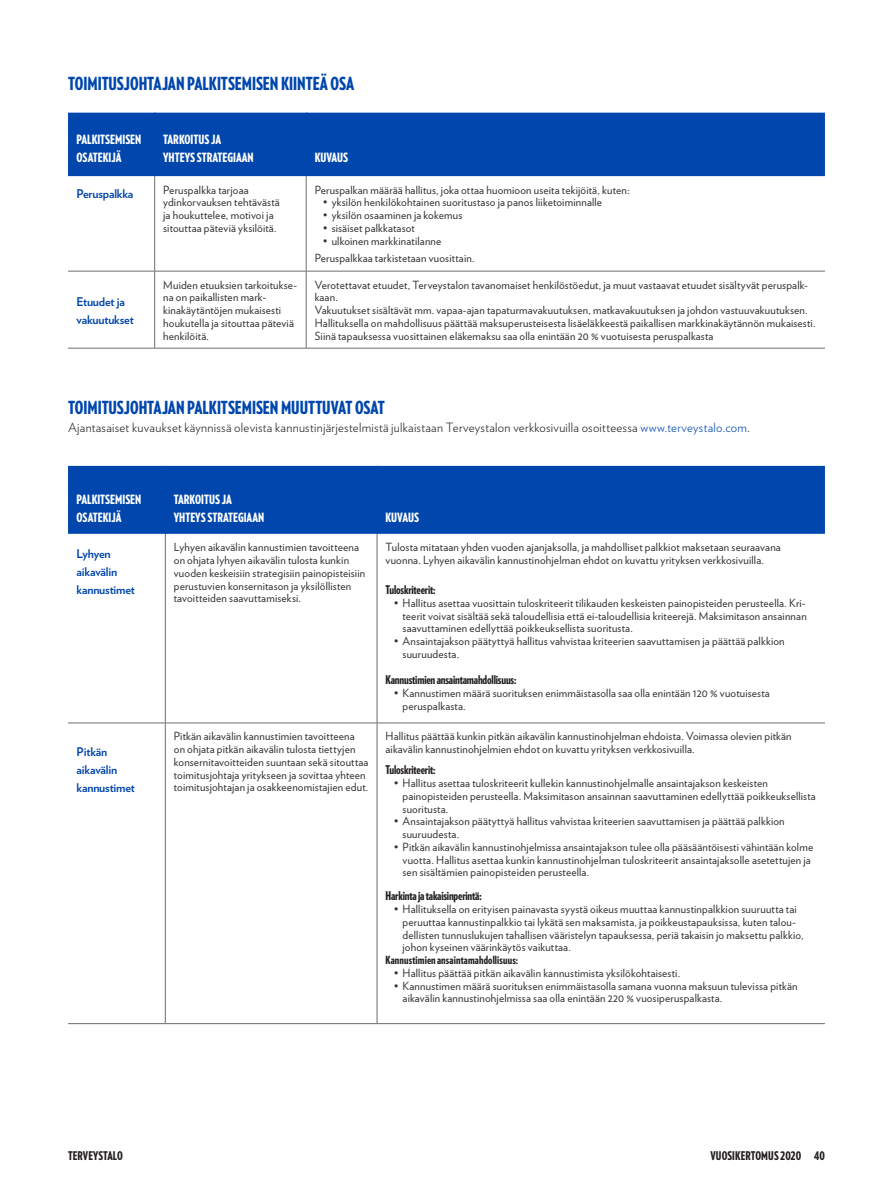
<style>
.page{position:relative;width:893px;height:1191px;background:#fff}
.page>*{position:absolute;margin:0;border:0;box-sizing:border-box;transform-origin:0 0}
.H3_2{font:900 18px "Verlag Compressed";color:#0046ad}
.Body_2{font:300 12.75px "Verlag";letter-spacing:.02em;color:#231f20}
.H5_2{font:900 12.75px "Verlag Compressed";color:#fff}
.H7_2{font:900 12px "Verlag Compressed";letter-spacing:-.015em;color:#231f20}
.H7_2-2{font:700 12px/18px "Verlag";letter-spacing:-.015em;color:#0046ad}
.H7_2-3{font:900 12px "Verlag Compressed";letter-spacing:.01em;color:#231f20}
.Table_body_left{font:11.25px/12.8px "Verlag";letter-spacing:.015em;color:#323232}
.Table_body_left-2{font:900 11.25px "Verlag Compressed";letter-spacing:.015em;color:#231f20}
.s1{color:#0046ad}
</style>
<div class="page">
<div style="left:68px;top:466px;width:757px;height:68px;background:#0046ad"></div>
<svg style="left:165px;top:466px;width:1px;height:68px"></svg>
<svg style="left:376px;top:466px;width:2px;height:68px"></svg>
<hr style="left:165px;top:534px;width:1px;height:188px;background:#6c6d70">
<hr style="left:377px;top:534px;width:1px;height:188px;background:#6c6d70">
<hr style="left:68px;top:722px;width:97px;height:1px;background:#6c6d70">
<hr style="left:165px;top:722px;width:212px;height:1px;background:#6c6d70">
<hr style="left:165px;top:723px;width:1px;height:300px;background:#6c6d70">
<hr style="left:377px;top:722px;width:448px;height:1px;background:#6c6d70">
<hr style="left:377px;top:723px;width:1px;height:300px;background:#6c6d70">
<hr style="left:68px;top:1023px;width:97px;height:1px;background:#6c6d70">
<hr style="left:165px;top:1023px;width:212px;height:1px;background:#6c6d70">
<hr style="left:377px;top:1023px;width:448px;height:1px;background:#6c6d70">
<div style="left:68px;top:113px;width:757px;height:63px;background:#0046ad"></div>
<svg style="left:154px;top:113px;width:2px;height:63px"></svg>
<svg style="left:305px;top:113px;width:2px;height:63px"></svg>
<hr style="left:154px;top:176px;width:1px;height:95px;background:#6c6d70">
<hr style="left:306px;top:176px;width:1px;height:95px;background:#6c6d70">
<hr style="left:68px;top:271px;width:87px;height:1px;background:#6c6d70">
<hr style="left:155px;top:271px;width:151px;height:1px;background:#6c6d70">
<hr style="left:154px;top:271px;width:1px;height:77px;background:#6c6d70">
<hr style="left:306px;top:271px;width:519px;height:1px;background:#6c6d70">
<hr style="left:306px;top:271px;width:1px;height:77px;background:#6c6d70">
<hr style="left:68px;top:348px;width:87px;height:1px;background:#6c6d70">
<hr style="left:155px;top:348px;width:151px;height:1px;background:#6c6d70">
<hr style="left:306px;top:348px;width:519px;height:1px;background:#6c6d70">
<p class="H3_2" style="left:68px;top:70px;width:288px">TOIMITUSJOHTAJAN PALKITSEMISEN KIINTEÄ OSA</p>
<p class="H5_2" style="left:77px;top:130px;width:66px">PALKITSEMISEN</p>
<p class="H5_2" style="left:77px;top:148px;width:46px">OSATEKIJÄ</p>
<p class="H5_2" style="left:163px;top:130px;width:60px">TARKOITUS JA</p>
<p class="H5_2" style="left:163px;top:148px;width:92px">YHTEYS STRATEGIAAN</p>
<p class="H5_2" style="left:315px;top:148px;width:35px">KUVAUS</p>
<p class="H7_2-2" style="left:77px;top:184px;width:58px">Peruspalkka</p>
<p class="Table_body_left" style="left:163px;top:183px;width:118px">Peruspalkka tarjoaa ydinkorvauksen tehtävästä ja houkuttelee, motivoi ja sitouttaa päteviä yksilöitä.</p>
<p class="Table_body_left" style="left:315px;top:183px;width:316px">Peruspalkan määrää hallitus, joka ottaa huomioon useita tekijöitä, kuten:</p>
<p class="Table_body_left" style="left:323px;top:195px;width:280px">• yksilön henkilökohtainen suoritustaso ja panos liiketoiminnalle</p>
<p class="Table_body_left" style="left:323px;top:208px;width:141px">• yksilön osaaminen ja kokemus</p>
<p class="Table_body_left" style="left:323px;top:221px;width:93px">• sisäiset palkkatasot</p>
<p class="Table_body_left" style="left:323px;top:234px;width:120px">• ulkoinen markkinatilanne</p>
<p class="Table_body_left" style="left:315px;top:251px;width:161px">Peruspalkkaa tarkistetaan vuosittain.</p>
<p class="H7_2-2" style="left:77px;top:292px;width:59px">Etuudet ja vakuutukset</p>
<p class="Table_body_left" style="left:163px;top:278px;width:135px">Muiden etuuksien tarkoitukse&shy;na on paikallisten mark&shy;kinakäytäntöjen mukaisesti houkutella ja sitouttaa päteviä henkilöitä.</p>
<p class="Table_body_left" style="left:315px;top:278px;width:495px">Verotettavat etuudet, Terveystalon tavanomaiset henkilöstöedut, ja muut vastaavat etuudet sisältyvät peruspalk&shy;kaan.</p>
<p class="Table_body_left" style="left:315px;top:303px;width:495px">Vakuutukset sisältävät mm. vapaa-ajan tapaturmavakuutuksen, matkavakuutuksen ja johdon vastuuvakuutuksen.</p>
<p class="Table_body_left" style="left:315px;top:316px;width:502px">Hallituksella on mahdollisuus päättää maksuperusteisesta lisäeläkkeestä paikallisen markkinakäytännön mukaisesti.<br>Siinä tapauksessa vuosittainen eläkemaksu saa olla enintään 20 % vuotuisesta peruspalkasta</p>
<p class="H3_2" style="left:68px;top:394px;width:318px">TOIMITUSJOHTAJAN PALKITSEMISEN MUUTTUVAT OSAT</p>
<p class="Body_2" style="left:68px;top:418px;width:683px">Ajantasaiset kuvaukset käynnissä olevista kannustinjärjestelmistä julkaistaan Terveystalon verkkosivuilla osoitteessa <span class="s1">www.terveystalo.com</span>.</p>
<p class="H5_2" style="left:77px;top:490px;width:66px">PALKITSEMISEN</p>
<p class="H5_2" style="left:77px;top:508px;width:46px">OSATEKIJÄ</p>
<p class="H7_2-2" style="left:77px;top:544px;width:36px">Lyhyen</p>
<p class="H7_2-2" style="left:77px;top:562px;width:60px">aikavälin kannustimet</p>
<p class="H7_2-2" style="left:77px;top:742px;width:32px">Pitkän</p>
<p class="H7_2-2" style="left:77px;top:760px;width:60px">aikavälin kannustimet</p>
<p class="H5_2" style="left:174px;top:490px;width:60px">TARKOITUS JA</p>
<p class="H5_2" style="left:174px;top:508px;width:92px">YHTEYS STRATEGIAAN</p>
<p class="H5_2" style="left:386px;top:508px;width:35px">KUVAUS</p>
<p class="Table_body_left" style="left:174px;top:540px;width:193px">Lyhyen aikavälin kannustimien tavoitteena on ohjata lyhyen aikavälin tulosta kunkin vuoden keskeisiin strategisiin painopisteisiin perustuvien konsernitason ja yksilöllisten tavoitteiden saavuttamiseksi.</p>
<p class="Table_body_left" style="left:386px;top:540px;width:397px">Tulosta mitataan yhden vuoden ajanjaksolla, ja mahdolliset palkkiot maksetaan seuraavana vuonna. Lyhyen aikavälin kannustinohjelman ehdot on kuvattu yrityksen verkkosivuilla.</p>
<p class="H7_2" style="left:386px;top:581px;width:51px">Tuloskriteerit:</p>
<p class="Table_body_left" style="left:403px;top:596px;width:406px;text-align:justify;text-indent:-9px">• Hallitus asettaa vuosittain tuloskriteerit tilikauden keskeisten painopisteiden perusteella. Kri&shy;teerit voivat sisältää sekä taloudellisia että ei-taloudellisia kriteerejä. Maksimitason ansainnan saavuttaminen edellyttää poikkeuksellista suoritusta.</p>
<p class="Table_body_left" style="left:403px;top:634px;width:384px;text-indent:-9px">• Ansaintajakson päätyttyä hallitus vahvistaa kriteerien saavuttamisen ja päättää palkkion suuruudesta.</p>
<p class="H7_2" style="left:386px;top:671px;width:132px">Kannustimien ansaintamahdollisuus:</p>
<p class="Table_body_left" style="left:403px;top:686px;width:369px;text-indent:-9px">• Kannustimen määrä suorituksen enimmäistasolla saa olla enintään 120 % vuotuisesta peruspalkasta.</p>
<p class="Table_body_left" style="left:174px;top:729px;width:196px">Pitkän aikavälin kannustimien tavoitteena on ohjata pitkän aikavälin tulosta tiettyjen konsernitavoitteiden suuntaan sekä sitouttaa toimitusjohtaja yritykseen ja sovittaa yhteen toimitusjohtajan ja osakkeenomistajien edut.</p>
<p class="Table_body_left" style="left:386px;top:729px;width:408px">Hallitus päättää kunkin pitkän aikavälin kannustinohjelman ehdoista. Voimassa olevien pitkän aikavälin kannustinohjelmien ehdot on kuvattu yrityksen verkkosivuilla.</p>
<p class="H7_2" style="left:386px;top:761px;width:51px">Tuloskriteerit:</p>
<p class="Table_body_left" style="left:403px;top:776px;width:415px;text-indent:-9px">• Hallitus asettaa tuloskriteerit kullekin kannustinohjelmalle ansaintajakson keskeisten painopisteiden perusteella. Maksimitason ansainnan saavuttaminen edellyttää poikkeuksellista suoritusta.</p>
<p class="Table_body_left" style="left:403px;top:814px;width:384px;text-indent:-9px">• Ansaintajakson päätyttyä hallitus vahvistaa kriteerien saavuttamisen ja päättää palkkion suuruudesta.</p>
<p class="Table_body_left" style="left:403px;top:840px;width:412px;text-indent:-9px">• Pitkän aikavälin kannustinohjelmissa ansaintajakson tulee olla pääsääntöisesti vähintään kolme vuotta. Hallitus asettaa kunkin kannustinohjelman tuloskriteerit ansaintajaksolle asetettujen ja sen sisältämien painopisteiden perusteella.</p>
<p class="H7_2" style="left:386px;top:887px;width:98px">Harkinta ja takaisinperintä:</p>
<p class="Table_body_left" style="left:403px;top:902px;width:403px;text-indent:-9px">• Hallituksella on erityisen painavasta syystä oikeus muuttaa kannustinpalkkion suuruutta tai peruuttaa kannustinpalkkio tai lykätä sen maksamista, ja poikkeustapauksissa, kuten talou&shy;dellisten tunnuslukujen tahallisen vääristelyn tapauksessa, periä takaisin jo maksettu palkkio, johon kyseinen väärinkäytös vaikuttaa.</p>
<p class="Table_body_left-2" style="left:386px;top:951px;width:134px">Kannustimien ansaintamahdollisuus:</p>
<p class="Table_body_left" style="left:394px;top:966px;width:288px">• Hallitus päättää pitkän aikavälin kannustimista yksilökohtaisesti.</p>
<p class="Table_body_left" style="left:403px;top:978px;width:397px;text-indent:-9px">• Kannustimen määrä suorituksen enimmäistasolla samana vuonna maksuun tulevissa pitkän aikavälin kannustinohjelmissa saa olla enintään 220 % vuosiperuspalkasta.</p>
<p class="H7_2-3" style="left:68px;top:1146px;width:56px">TERVEYSTALO</p>
<p class="H7_2-3" style="left:710px;top:1146px;width:116px">VUOSIKERTOMUS 2020 40</p>
</div>
